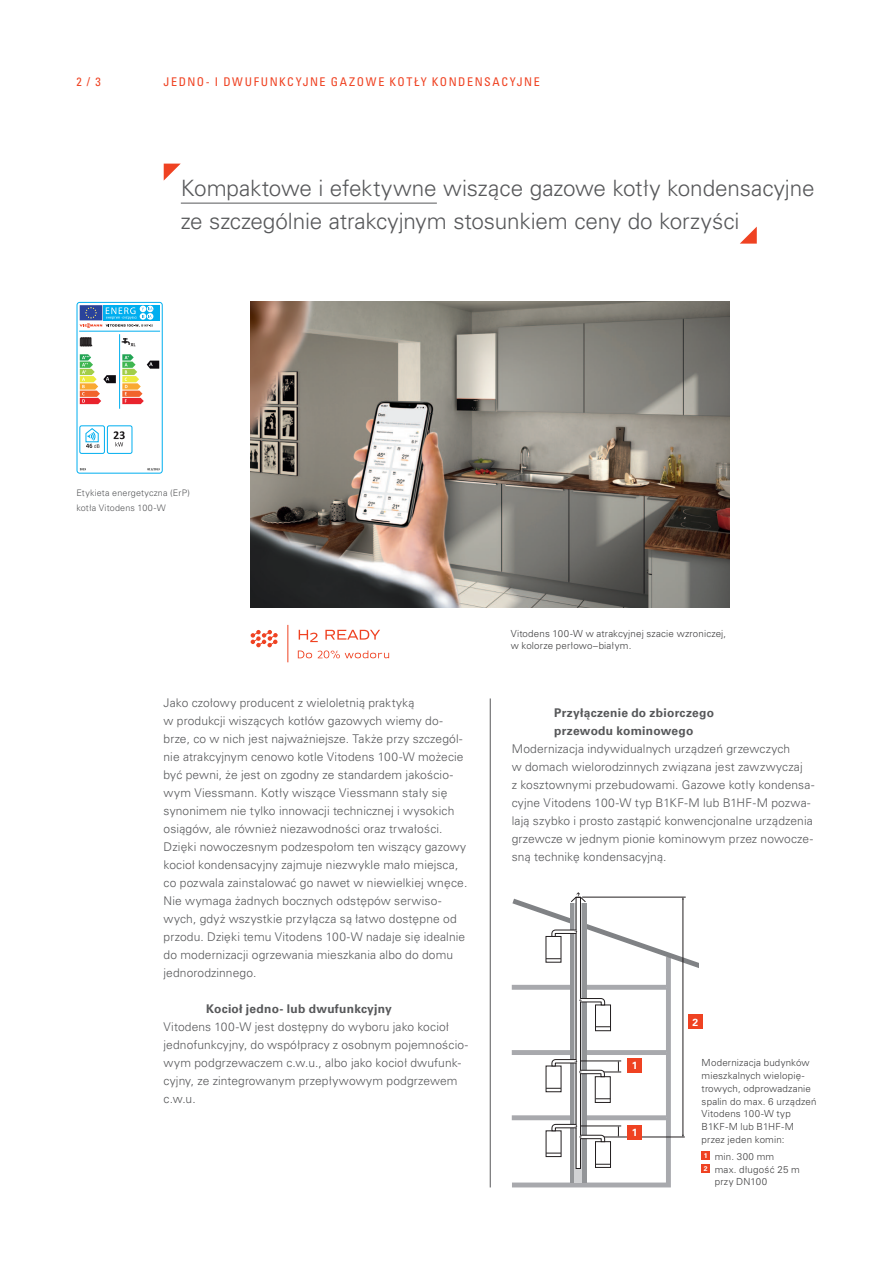
<style>
.page{position:relative;width:893px;height:1263px;background:#fff}
.page>*{position:absolute;margin:0;border:0;box-sizing:border-box;transform-origin:0 0}
.Teaser___Univers_Lig{font:300 22.5px/33px "Univers LTCYR 45";letter-spacing:-.005em;color:#57585a}
.Copy___Univers_Light{font:300 12px/18px "Univers LTCYR 45";letter-spacing:.01em;color:#57585a}
.Zwischenheadline___U{font:700 12px/18px "Univers LTCYR 65";letter-spacing:.02em;color:#57585a}
.Kopfzeile___Univers{font:condensed 12px "Univers LTCYR 57";letter-spacing:.125em;color:#ef4222}
.Pagina___Univers_Con{font:condensed 12px "Univers LTCYR 57";color:#ef4222}
.Nummerierung_fett{font:700 10.35px "Univers LTCYR 65";color:#fff}
.Bildunterschriften{font:300 9.75px/12.8px "Univers LTCYR 45";letter-spacing:.02em;color:#3e3e3f}
.Bildunterschrift{font:300 9px/15px "Univers LTCYR 45";letter-spacing:.02em;color:#57585a}
.t1{font:700 6.75px "Univers LTCYR 65";color:#fff}
</style>
<div class="page">
<img style="left:251px;top:302px;width:478px;height:306px">
<hr style="left:490px;top:698px;width:1px;height:489px;background:#57585a">
<hr style="left:181px;top:203px;width:256px;height:1px;background:#57585a">
<svg style="left:164px;top:164px;width:17px;height:17px"></svg>
<svg style="left:740px;top:227px;width:17px;height:17px"></svg>
<svg style="left:512px;top:892px;width:186px;height:295px"></svg>
<div style="left:627px;top:1058px;width:15px;height:15px;background:#ef4222"></div>
<div style="left:627px;top:1125px;width:15px;height:15px;background:#ef4222"></div>
<div style="left:688px;top:1014px;width:15px;height:15px;background:#ef4222"></div>
<div style="left:702px;top:1151px;width:8px;height:9px;background:#ef4222"></div>
<div style="left:702px;top:1164px;width:8px;height:8px;background:#ef4222"></div>
<hr style="left:287px;top:625px;width:1px;height:37px;background:#ef4222">
<svg style="left:325px;top:630px;width:55px;height:10px"></svg>
<svg style="left:299px;top:630px;width:19px;height:12px"></svg>
<svg style="left:298px;top:650px;width:14px;height:8px"></svg>
<svg style="left:318px;top:650px;width:71px;height:8px"></svg>
<div style="left:77px;top:302px;width:86px;height:172px;border:1px solid #00aeef;border-radius:3px"></div>
<svg style="left:80px;top:468px;width:6px;height:2px"></svg>
<svg style="left:147px;top:468px;width:13px;height:3px"></svg>
<div style="left:103px;top:305px;width:57px;height:15px;background:#00aeef"></div>
<hr style="left:80px;top:331px;width:80px;height:1px;background:#00aeef">
<hr style="left:119px;top:335px;width:1px;height:73px;background:#00aeef">
<svg style="left:80px;top:338px;width:12px;height:9px"></svg>
<svg style="left:80px;top:305px;width:73px;height:23px"></svg>
<svg style="left:121px;top:338px;width:15px;height:8px"></svg>
<svg style="left:79px;top:425px;width:54px;height:29px"></svg>
<svg style="left:78px;top:354px;width:81px;height:50px"></svg>
<svg style="left:251px;top:630px;width:27px;height:17px"></svg>
<p class="Pagina___Univers_Con" style="left:77px;top:74px;width:26px">2 / 3</p>
<p class="Kopfzeile___Univers" style="left:164px;top:74px;width:378px">JEDNO- I DWUFUNKCYJNE GAZOWE KOTŁY KONDENSACYJNE</p>
<p class="Teaser___Univers_Lig" style="left:181px;top:171px;width:635px">Kompaktowe i efektywne wiszące gazowe kotły kondensacyjne ze szczególnie atrakcyjnym stosunkiem ceny do korzyści</p>
<p class="Bildunterschrift" style="left:76px;top:485px;width:115px">Etykieta energetyczna (ErP) kotła Vitodens 100-W</p>
<p class="Copy___Univers_Light" style="left:164px;top:694px;width:305px">Jako czołowy producent z wieloletnią praktyką<br>w produkcji wiszących kotłów gazowych wiemy do&shy;brze, co w nich jest najważniejsze. Także przy szczegól&shy;nie atrakcyjnym cenowo kotle Vitodens 100-W możecie być pewni, że jest on zgodny ze standardem jakościo&shy;wym Viessmann. Kotły wiszące Viessmann stały się synonimem nie tylko innowacji technicznej i wysokich osiągów, ale również niezawodności oraz trwałości.<br>Dzięki nowoczesnym podzespołom ten wiszący gazowy kocioł kondensacyjny zajmuje niezwykle mało miejsca, co pozwala zainstalować go nawet w niewielkiej wnęce.<br>Nie wymaga żadnych bocznych odstępów serwiso&shy;wych, gdyż wszystkie przyłącza są łatwo dostępne od przodu. Dzięki temu Vitodens 100-W nadaje się idealnie do modernizacji ogrzewania mieszkania albo do domu jednorodzinnego.</p>
<p class="Zwischenheadline___U" style="left:206px;top:999px;width:187px">Kocioł jedno- lub dwufunkcyjny</p>
<p class="Copy___Univers_Light" style="left:164px;top:1018px;width:306px">Vitodens 100-W jest dostępny do wyboru jako kocioł jednofunkcyjny, do współpracy z osobnym pojemnościo&shy;wym podgrzewaczem c.w.u., albo jako kocioł dwufunk&shy;cyjny, ze zintegrowanym przepływowym podgrzewem c.w.u.</p>
<p class="Bildunterschriften" style="left:511px;top:627px;width:217px;line-height:12px">Vitodens 100-W w atrakcyjnej szacie wzroniczej, w kolorze perłowo–białym.</p>
<p class="Zwischenheadline___U" style="left:554px;top:703px;width:161px">Przyłączenie do zbiorczego przewodu kominowego</p>
<p class="Copy___Univers_Light" style="left:512px;top:739px;width:304px">Modernizacja indywidualnych urządzeń grzewczych<br>w domach wielorodzinnych związana jest zawzwyczaj<br>z kosztownymi przebudowami. Gazowe kotły kondensa&shy;cyjne Vitodens 100-W typ B1KF-M lub B1HF-M pozwa&shy;lają szybko i prosto zastąpić konwencjonalne urządzenia grzewcze w jednym pionie kominowym przez nowocze&shy;sną technikę kondensacyjną.</p>
<p class="Nummerierung_fett" style="left:632px;top:1058px;width:7px">1</p>
<p class="Nummerierung_fett" style="left:632px;top:1125px;width:7px">1</p>
<p class="Nummerierung_fett" style="left:693px;top:1014px;width:7px">2</p>
<p class="Bildunterschriften" style="left:702px;top:1056px;width:116px">Modernizacja budynków mieszkalnych wielopię&shy;trowych, odprowadzanie spalin do max. 6 urządzeń<br>Vitodens 100-W typ<br>B1KF-M lub B1HF-M przez jeden komin:</p>
<p class="t1" style="left:704px;top:1151px;width:5px">1</p>
<p class="Bildunterschriften" style="left:715px;top:1150px;width:61px">min. 300 mm</p>
<p class="t1" style="left:704px;top:1164px;width:5px">2</p>
<p class="Bildunterschriften" style="left:715px;top:1162px;width:87px">max. długość 25 m przy DN100</p>
</div>
